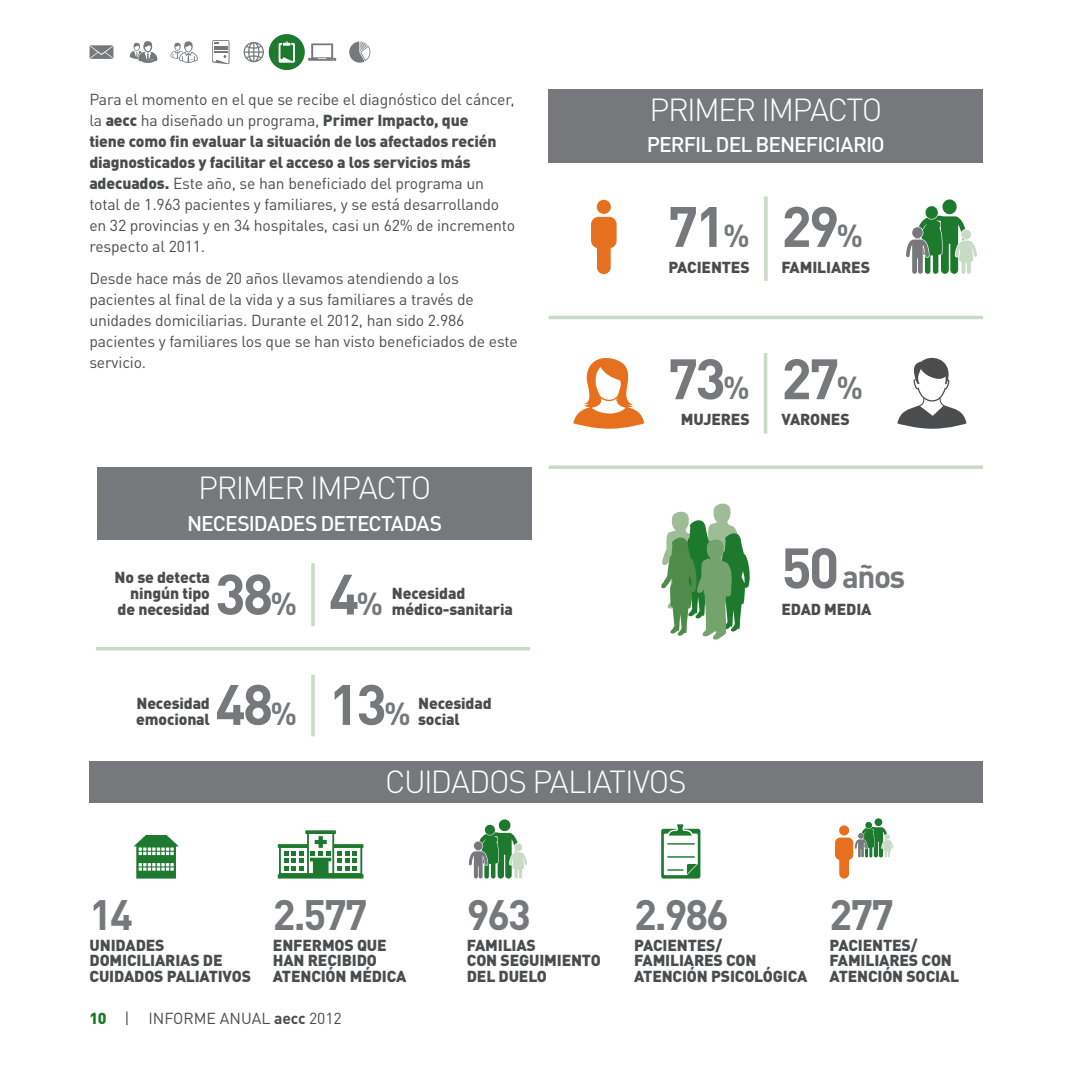
<style>
.page{position:relative;width:1072px;height:1072px;background:#fff}
.page>*{position:absolute;margin:0;border:0;box-sizing:border-box;transform-origin:0 0}
.t1{font:700 56px "DIN Pro";letter-spacing:-.05em;color:#76787b}
.t2{font:700 42px "DIN Pro";letter-spacing:-.05em;color:#76787b}
.t3{font:300 31.5px "DIN Pro";letter-spacing:-.05em;color:#fff}
.t4{font:700 31.5px "DIN Pro";color:#76787b}
.t5{font:500 21px "DIN Pro";letter-spacing:-.045em;color:#fff}
.t6{font:15.75px/21px "DIN Pro";letter-spacing:-.01em;color:#4b4c4d}
.t7{font:900 15.75px/15.8px "DIN Pro";letter-spacing:-.01em;color:#4b4c4d}
.s1{font-weight:900}
.s2{font-size:31.5px}
.s3{font-size:56px}
.s4{font-weight:900;color:#1c792d}
.s5{font-weight:700}
</style>
<div class="page">
<svg style="left:89px;top:45px;width:24px;height:14px"></svg>
<svg style="left:308px;top:43px;width:28px;height:18px"></svg>
<svg style="left:243px;top:42px;width:21px;height:20px"></svg>
<svg style="left:170px;top:41px;width:28px;height:22px"></svg>
<svg style="left:129px;top:41px;width:28px;height:22px"></svg>
<svg style="left:349px;top:42px;width:21px;height:21px"></svg>
<svg style="left:212px;top:40px;width:17px;height:24px"></svg>
<div style="left:549px;top:89px;width:434px;height:74px;background:#76787b"></div>
<svg style="left:906px;top:199px;width:71px;height:75px"></svg>
<svg style="left:573px;top:358px;width:71px;height:71px"></svg>
<svg style="left:897px;top:357px;width:69px;height:72px"></svg>
<svg style="left:591px;top:217px;width:25px;height:57px"></svg>
<div style="left:597px;top:200px;width:14px;height:14px;background:#e7701e;border-radius:50%"></div>
<hr style="left:764px;top:196px;width:3px;height:85px;background:#c9dac6">
<svg style="left:763px;top:353px;width:4px;height:80px"></svg>
<hr style="left:549px;top:316px;width:434px;height:3px;background:#c9dac6">
<svg style="left:549px;top:465px;width:434px;height:4px;background:#cfdecc"></svg>
<svg style="left:661px;top:503px;width:88px;height:136px"></svg>
<div style="left:97px;top:466px;width:434px;height:73px;background:#76787b"></div>
<hr style="left:311px;top:563px;width:4px;height:63px;background:#d3e1d1">
<hr style="left:311px;top:674px;width:4px;height:62px;background:#d3e1d1">
<hr style="left:96px;top:647px;width:434px;height:3px;background:#c9dac6">
<svg style="left:469px;top:819px;width:58px;height:59px"></svg>
<svg style="left:874px;top:818px;width:8px;height:8px"></svg>
<svg style="left:835px;top:821px;width:58px;height:57px"></svg>
<div style="left:839px;top:825px;width:10px;height:10px;background:#e7701e;border-radius:50%"></div>
<svg style="left:133px;top:835px;width:46px;height:43px"></svg>
<svg style="left:278px;top:830px;width:85px;height:48px"></svg>
<svg style="left:661px;top:824px;width:39px;height:54px"></svg>
<div style="left:269px;top:34px;width:36px;height:36px;background:#1c792d;border-radius:50%"></div>
<svg style="left:278px;top:41px;width:17px;height:22px"></svg>
<div style="left:89px;top:761px;width:893px;height:42px;background:#76787b"></div>
<p class="t6" style="left:89px;top:87px;width:427px">Para el momento en el que se recibe el diagnóstico del cáncer, la <span class="s1">aecc</span> ha diseñado un programa, <span class="s1">Primer Impacto, que<br>tiene como fin evaluar la situación de los afectados recién diagnosticados y facilitar el acceso a los servicios más adecuados.</span> Este año, se han beneficiado del programa un total de 1.963 pacientes y familiares, y se está desarrollando en 32 provincias y en 34 hospitales, casi un 62% de incremento respecto al 2011.</p>
<p class="t6" style="left:89px;top:266px;width:430px">Desde hace más de 20 años llevamos atendiendo a los pacientes al final de la vida y a sus familiares a través de unidades domiciliarias. Durante el 2012, han sido 2.986 pacientes y familiares los que se han visto beneficiados de este servicio.</p>
<p class="t3" style="left:198px;top:463px;width:235px">PRIMER IMPACTO</p>
<p class="t5" style="left:187px;top:506px;width:256px">NECESIDADES DETECTADAS</p>
<p class="t7" style="left:115px;top:567px;width:97px;text-align:right">No se detecta ningún tipo de necesidad</p>
<p class="t1" style="left:215px;top:547px;width:83px">38<span class="s2">%</span></p>
<p class="t1" style="left:215px;top:658px;width:83px">48<span class="s2">%</span></p>
<p class="t7" style="left:136px;top:693px;width:75px">Necesidad emocional</p>
<p class="t1" style="left:329px;top:547px;width:56px">4<span class="s2">%</span></p>
<p class="t7" style="left:392px;top:583px;width:122px">Necesidad médico-sanitaria</p>
<p class="t1" style="left:329px;top:658px;width:83px">13<span class="s2">%</span></p>
<p class="t7" style="left:418px;top:693px;width:75px">Necesidad social</p>
<p class="t3" style="left:649px;top:85px;width:235px">PRIMER IMPACTO</p>
<p class="t5" style="left:647px;top:128px;width:239px">PERFIL DEL BENEFICIARIO</p>
<p class="t1" style="left:667px;top:180px;width:83px">71<span class="s2">%</span></p>
<p class="t1" style="left:781px;top:180px;width:83px">29<span class="s2">%</span></p>
<p class="t7" style="left:668px;top:257px;width:83px">PACIENTES</p>
<p class="t7" style="left:781px;top:257px;width:90px">FAMILIARES</p>
<p class="t1" style="left:667px;top:332px;width:83px">73<span class="s2">%</span></p>
<p class="t1" style="left:781px;top:332px;width:83px">27<span class="s2">%</span></p>
<p class="t7" style="left:681px;top:410px;width:70px">MUJERES</p>
<p class="t7" style="left:781px;top:410px;width:70px">VARONES</p>
<p class="t4" style="left:781px;top:550px;width:125px"><span class="s3">50</span> años</p>
<p class="t7" style="left:781px;top:599px;width:92px">EDAD MEDIA</p>
<p class="t3" style="left:385px;top:757px;width:303px">CUIDADOS PALIATIVOS</p>
<p class="t2" style="left:89px;top:879px;width:45px">14</p>
<p class="t2" style="left:273px;top:879px;width:96px">2.577</p>
<p class="t2" style="left:467px;top:879px;width:66px">963</p>
<p class="t2" style="left:634px;top:879px;width:96px">2.986</p>
<p class="t2" style="left:829px;top:879px;width:66px">277</p>
<p class="t7" style="left:90px;top:935px;width:163px">UNIDADES<br>DOMICILIARIAS DE<br>CUIDADOS PALIATIVOS</p>
<p class="t7" style="left:273px;top:935px;width:135px">ENFERMOS QUE<br>HAN RECIBIDO<br>ATENCIÓN MÉDICA</p>
<p class="t7" style="left:467px;top:935px;width:136px">FAMILIAS<br>CON SEGUIMIENTO<br>DEL DUELO</p>
<p class="t7" style="left:634px;top:935px;width:174px">PACIENTES/<br>FAMILIARES CON<br>ATENCIÓN PSICOLÓGICA</p>
<p class="t7" style="left:829px;top:935px;width:131px">PACIENTES/<br>FAMILIARES CON<br>ATENCIÓN SOCIAL</p>
<p class="t6" style="left:89px;top:1006px;width:254px"><span class="s4">10</span> | INFORME ANUAL <span class="s5">aecc</span> 2012</p>
</div>
